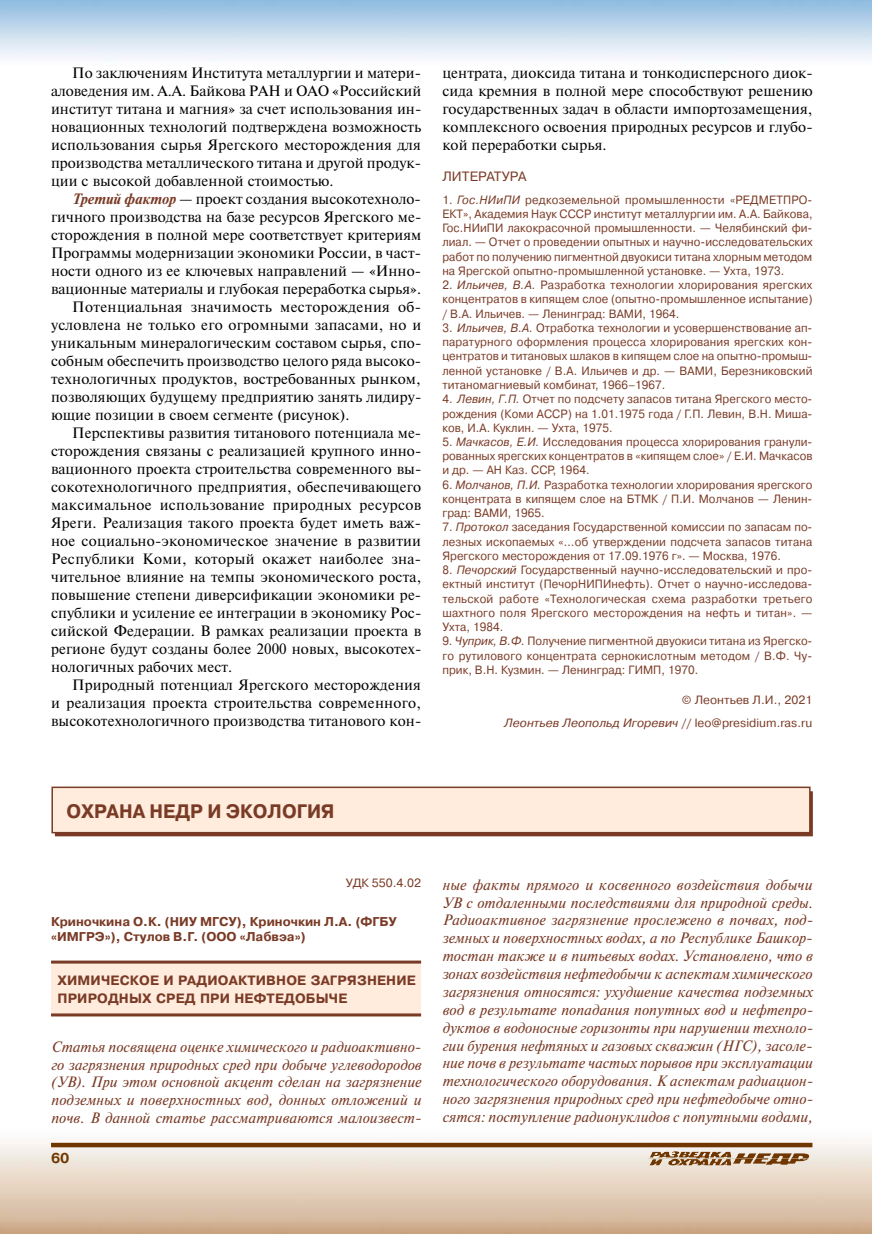
<style>
.page{position:relative;width:872px;height:1234px;background:#fff}
.page>*{position:absolute;margin:0;border:0;box-sizing:border-box;transform-origin:0 0}
.t1{font:700 19.5px "Pragmatica C";color:#7a3b26;scale:.95 1}
.t2{font:15px/18px "Newton C";letter-spacing:.005em;color:#000;text-align:justify}
.t3{font:italic 15px/17.9px "Newton C";letter-spacing:.005em;color:#7a3b26;text-align:justify}
.t4{font:15px "Newton C";letter-spacing:.025em;color:#000}
.t5{font:700 14.25px "Pragmatica C";color:#703600}
.t6{font:700 13.5px/18px "Pragmatica C";letter-spacing:.01em;color:#7a3b26}
.t7{font:13.5px "Pragmatica C";letter-spacing:.005em;color:#7a3b26}
.t8{font:700 12.75px/15.3px "Pragmatica C";color:#7a3b26}
.t9{font:12px/14.2px "Pragmatica C";letter-spacing:.005em;color:#7a3b26;text-align:justify;scale:.95 1}
.t10{font:12px/23px "Pragmatica C";letter-spacing:.005em;color:#7a3b26;text-align:right}
.s1{font-weight:700;font-style:italic;color:#7a3b26}
.s2{font-style:italic}
</style>
<div class="page">
<img style="left:0;top:1139px;width:872px;height:94px">
<svg style="left:51px;top:1142px;width:761px;height:4px;background:#8b5c30"></svg>
<img style="left:650px;top:1151px;width:80px;height:6px">
<div style="left:55px;top:791px;width:758px;height:45px;background:#7a3b26"></div>
<div style="left:51px;top:786px;width:759px;height:47px;background:#ffecdd;border:2px solid #7a3b26"></div>
<div style="left:51px;top:962px;width:370px;height:54px;background:#ffecdd"></div>
<hr style="left:51px;top:960px;width:370px;height:3px;background:#7a3b26">
<hr style="left:51px;top:1013px;width:370px;height:3px;background:#7a3b26">
<p class="t2" style="left:51px;top:64px;width:372px;text-indent:21px">По заключениям Института металлургии и матери&shy;аловедения им. А.А. Байкова РАН и ОАО «Российский институт титана и магния» за счет использования ин&shy;новационных технологий подтверждена возможность использования сырья Ярегского месторождения для производства металлического титана и другой продук&shy;ции с высокой добавленной стоимостью.</p>
<p class="t2" style="left:72px;top:190px;width:350px"><span class="s1">Третий фактор</span> — проект создания высокотехноло-</p>
<p class="t2" style="left:51px;top:208px;width:372px">гичного производства на базе ресурсов Ярегского ме-</p>
<p class="t2" style="left:51px;top:226px;width:372px">сторождения в полной мере соответствует критериям</p>
<p class="t2" style="left:51px;top:244px;width:371px">Программы модернизации экономики России, в част-</p>
<p class="t2" style="left:51px;top:262px;width:371px">ности одного из ее ключевых направлений — «Инно-</p>
<p class="t2" style="left:51px;top:280px;width:371px">вационные материалы и глубокая переработка сырья».</p>
<p class="t4" style="left:72px;top:298px;width:350px">Потенциальная значимость месторождения об-</p>
<p class="t2" style="left:51px;top:316px;width:372px">условлена не только его огромными запасами, но и</p>
<p class="t2" style="left:51px;top:334px;width:372px">уникальным минералогическим составом сырья, спо-</p>
<p class="t2" style="left:51px;top:352px;width:372px">собным обеспечить производство целого ряда высоко-</p>
<p class="t2" style="left:51px;top:370px;width:371px">технологичных продуктов, востребованных рынком,</p>
<p class="t2" style="left:51px;top:388px;width:372px">позволяющих будущему предприятию занять лидиру-</p>
<p class="t2" style="left:51px;top:406px;width:300px">ющие позиции в своем сегменте (рисунок).</p>
<p class="t2" style="left:72px;top:424px;width:350px">Перспективы развития титанового потенциала ме-</p>
<p class="t2" style="left:51px;top:442px;width:372px">сторождения связаны с реализацией крупного инно-</p>
<p class="t2" style="left:51px;top:460px;width:372px">вационного проекта строительства современного вы-</p>
<p class="t2" style="left:51px;top:478px;width:371px">сокотехнологичного предприятия, обеспечивающего</p>
<p class="t2" style="left:51px;top:496px;width:372px">максимальное использование природных ресурсов</p>
<p class="t2" style="left:51px;top:514px;width:372px">Яреги. Реализация такого проекта будет иметь важ-</p>
<p class="t2" style="left:51px;top:532px;width:371px">ное социально-экономическое значение в развитии</p>
<p class="t2" style="left:51px;top:550px;width:372px">Республики Коми, который окажет наиболее зна-</p>
<p class="t2" style="left:51px;top:568px;width:372px">чительное влияние на темпы экономического роста,</p>
<p class="t2" style="left:51px;top:586px;width:372px">повышение степени диверсификации экономики ре-</p>
<p class="t2" style="left:51px;top:604px;width:372px">спублики и усиление ее интеграции в экономику Рос-</p>
<p class="t2" style="left:51px;top:622px;width:371px">сийской Федерации. В рамках реализации проекта в</p>
<p class="t2" style="left:51px;top:640px;width:372px">регионе будут созданы более 2000 новых, высокотех-</p>
<p class="t2" style="left:51px;top:658px;width:183px">нологичных рабочих мест.</p>
<p class="t2" style="left:72px;top:676px;width:350px">Природный потенциал Ярегского месторождения</p>
<p class="t2" style="left:51px;top:694px;width:371px">и реализация проекта строительства современного,</p>
<p class="t2" style="left:51px;top:712px;width:372px">высокотехнологичного производства титанового кон-</p>
<p class="t2" style="left:442px;top:64px;width:372px">центрата, диоксида титана и тонкодисперсного диок&shy;сида кремния в полной мере способствуют решению государственных задач в области импортозамещения, комплексного освоения природных ресурсов и глубо&shy;кой переработки сырья.</p>
<p class="t7" style="left:442px;top:169px;width:86px">ЛИТЕРАТУРА</p>
<p class="t9" style="left:442px;top:192px;width:391px">1. <span class="s2">Гос.НИиПИ</span> редкоземельной промышленности «РЕДМЕТПРО-ЕКТ», Академия Наук СССР институт металлургии им. А.А. Байкова, Гос.НИиПИ лакокрасочной промышленности. — Челябинский фи&shy;лиал. — Отчет о проведении опытных и научно-исследовательских работ по получению пигментной двуокиси титана хлорным методом на Ярегской опытно-промышленной установке. — Ухта, 1973.</p>
<p class="t9" style="left:442px;top:278px;width:391px">2. <span class="s2">Ильичев, В.А.</span> Разработка технологии хлорирования ярегских концентратов в кипящем слое (опытно-промышленное испытание) / В.А. Ильичев. — Ленинград: ВАМИ, 1964.</p>
<p class="t9" style="left:442px;top:321px;width:391px">3. <span class="s2">Ильичев, B.А.</span> Отработка технологии и усовершенствование ап&shy;паратурного оформления процесса хлорирования ярегских кон&shy;центратов и титановых шлаков в кипящем слое на опытно-промыш&shy;ленной установке / В.А. Ильичев и др. — ВАМИ, Березниковский титаномагниевый комбинат, 1966–1967.</p>
<p class="t9" style="left:442px;top:392px;width:391px">4. <span class="s2">Левин, Г.П.</span> Отчет по подсчету запасов титана Ярегского место&shy;рождения (Коми АССР) на 1.01.1975 года / Г.П. Левин, В.Н. Миша&shy;ков, И.А. Куклин. — Ухта, 1975.</p>
<p class="t9" style="left:442px;top:435px;width:391px">5. <span class="s2">Мачкасов, Е.И.</span> Исследования процесса хлорирования гранули&shy;рованных ярегских концентратов в «кипящем слое» / Е.И. Мачкасов и др. — АН Каз. ССР, 1964.</p>
<p class="t9" style="left:442px;top:477px;width:391px">6. <span class="s2">Молчанов, П.И.</span> Разработка технологии хлорирования ярегского концентрата в кипящем слое на БТМК / П.И. Молчанов — Ленин&shy;град: ВАМИ, 1965.</p>
<p class="t9" style="left:442px;top:520px;width:391px">7. <span class="s2">Протокол</span> заседания Государственной комиссии по запасам по&shy;лезных ископаемых «…об утверждении подсчета запасов титана Ярегского месторождения от 17.09.1976 г». — Москва, 1976.</p>
<p class="t9" style="left:442px;top:563px;width:391px">8. <span class="s2">Печорский</span> Государственный научно-исследовательский и про&shy;ектный институт (ПечорНИПИнефть). Отчет о научно-исследова&shy;тельской работе «Технологическая схема разработки третьего шахтного поля Ярегского месторождения на нефть и титан». — Ухта, 1984.</p>
<p class="t9" style="left:442px;top:634px;width:391px">9. <span class="s2">Чуприк, В.Ф.</span> Получение пигментной двуокиси титана из Ярегско&shy;го рутилового концентрата сернокислотным методом / В.Ф. Чу&shy;прик, В.Н. Кузмин. — Ленинград: ГИМП, 1970.</p>
<p class="t10" style="left:504px;top:688px;width:310px">© Леонтьев Л.И., 2021<br><span class="s2">Леонтьев Леопольд Игоревич</span> // leo@presidium.ras.ru</p>
<h1 class="t1" style="left:66px;top:800px;width:284px">ОХРАНА НЕДР И ЭКОЛОГИЯ</h1>
<p class="t10" style="left:346px;top:871px;width:77px">УДК 550.4.02</p>
<p class="t8" style="left:51px;top:913px;width:347px">Криночкина О.К. (НИУ МГСУ), Криночкин Л.А. (ФГБУ «ИМГРЭ»), Стулов В.Г. (ООО «Лабвэа»)</p>
<p class="t6" style="left:57px;top:971px;width:360px">ХИМИЧЕСКОЕ И РАДИОАКТИВНОЕ ЗАГРЯЗНЕНИЕ<br>ПРИРОДНЫХ СРЕД ПРИ НЕФТЕДОБЫЧЕ</p>
<p class="t3" style="left:51px;top:1037px;width:372px">Статья посвящена оценке химического и радиоактивно&shy;го загрязнения природных сред при добыче углеводородов (УВ). При этом основной акцент сделан на загрязнение подземных и поверхностных вод, донных отложений и почв. В данной статье рассматриваются малоизвест-</p>
<p class="t5" style="left:51px;top:1150px;width:20px">60</p>
<p class="t3" style="left:442px;top:875px;width:372px">ные факты прямого и косвенного воздействия добычи УВ с отдаленными последствиями для природной среды.<br>Радиоактивное загрязнение прослежено в почвах, под&shy;земных и поверхностных водах, а по Республике Башкор&shy;тостан также и в питьевых водах. Установлено, что в зонах воздействия нефтедобычи к аспектам химического загрязнения относятся: ухудшение качества подземных вод в результате попадания попутных вод и нефтепро&shy;дуктов в водоносные горизонты при нарушении техноло&shy;гии бурения нефтяных и газовых скважин (НГС), засоле&shy;ние почв в результате частых порывов при эксплуатации технологического оборудования. К аспектам радиацион&shy;ного загрязнения природных сред при нефтедобыче отно&shy;сятся: поступление радионуклидов с попутными водами,</p>
</div>
